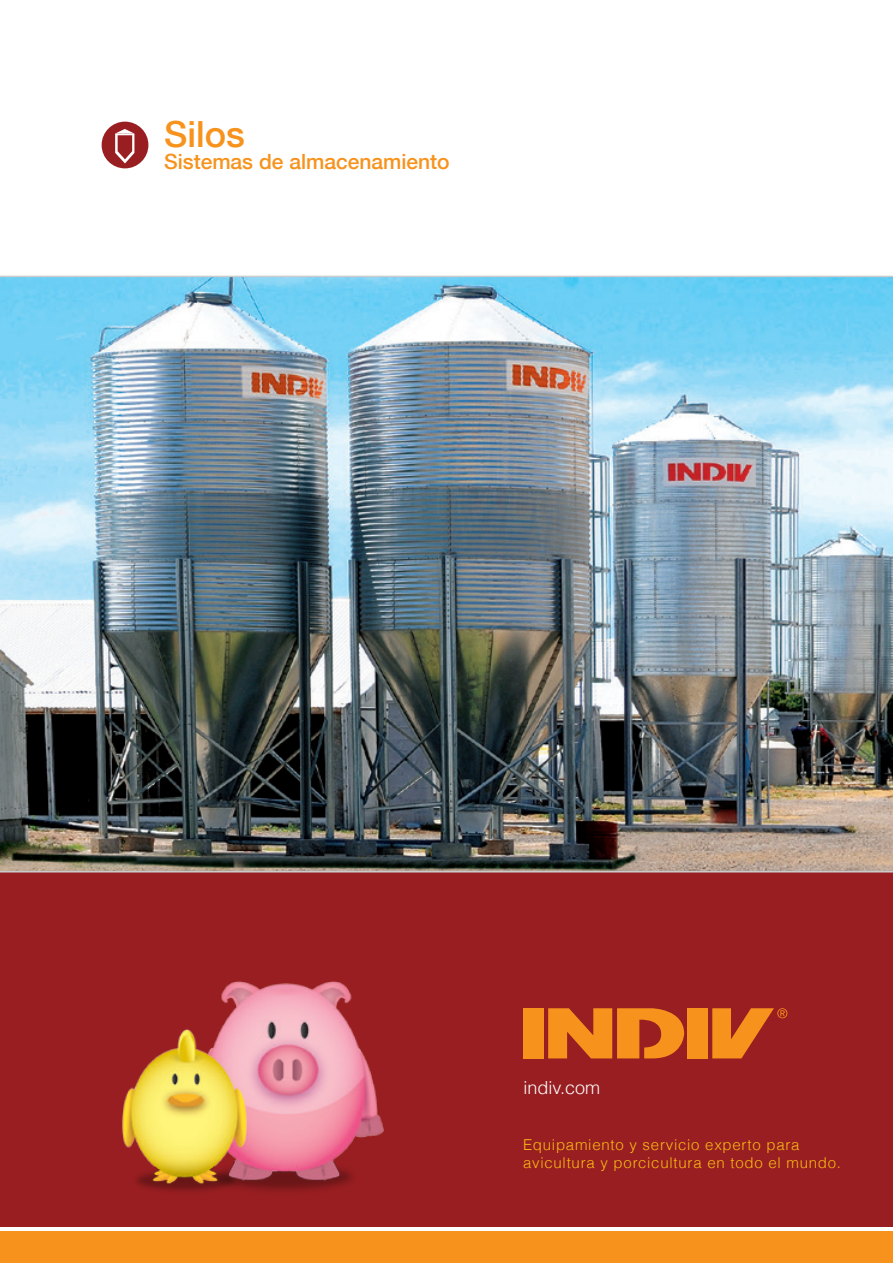
<style>
.page{position:relative;width:893px;height:1263px;background:#fff}
.page>*{position:absolute;margin:0;border:0;box-sizing:border-box;transform-origin:0 0}
.t1{font:500 36px "Helvetica Neue";color:#f7931d}
.t2{font:500 21px "Helvetica Neue";color:#f7931d}
.t3{font:300 18px "Helvetica";color:#fff}
.t4{font:300 15px "Helvetica";letter-spacing:.05em;color:#fabb14}
</style>
<div class="page">
<div style="left:0;top:615px;width:893px;height:612px;background:#981e21"></div>
<div style="left:0;top:1231px;width:893px;height:32px;background:#f7931d"></div>
<img style="left:0;top:276px;width:893px;height:596px">
<div style="left:102px;top:122px;width:46px;height:46px;background:#981e21;border-radius:50%"></div>
<svg style="left:115px;top:129px;width:20px;height:34px"></svg>
<img style="left:122px;top:981px;width:262px;height:210px">
<div style="left:523px;top:1008px;width:20px;height:50px;background:#f7931d"></div>
<div style="left:687px;top:1008px;width:20px;height:50px;background:#f7931d"></div>
<svg style="left:548px;top:1008px;width:136px;height:50px"></svg>
<svg style="left:712px;top:1008px;width:75px;height:50px"></svg>
<p class="t1" style="left:164px;top:105px;width:82px">Silos</p>
<p class="t2" style="left:164px;top:145px;width:287px">Sistemas de almacenamiento</p>
<p class="t3" style="left:523px;top:1073px;width:78px">indiv.com</p>
<p class="t4" style="left:523px;top:1133px;width:278px">Equipamiento y servicio experto para</p>
<p class="t4" style="left:523px;top:1151px;width:320px">avicultura y porcicultura en todo el mundo.</p>
</div>
